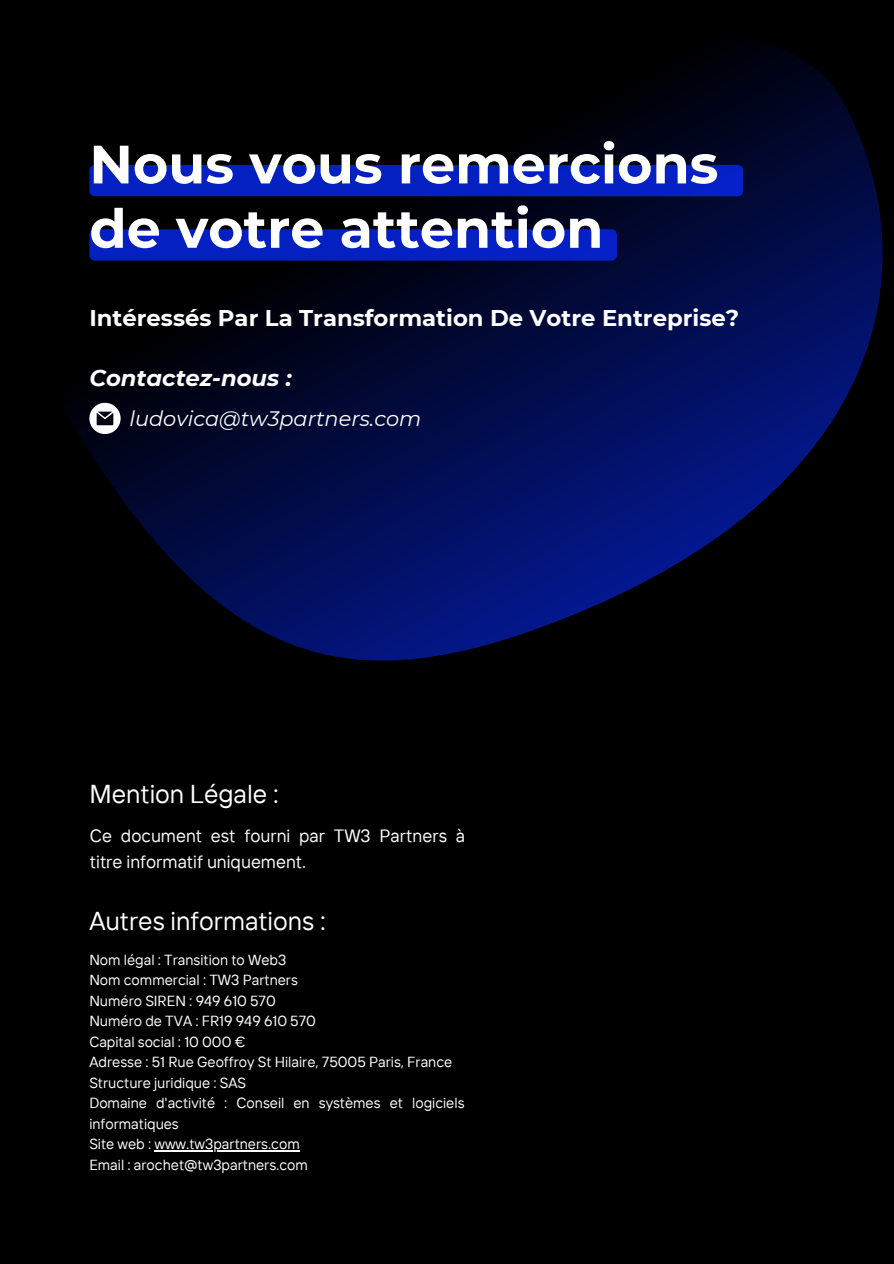
<style>
.page{position:relative;width:894px;height:1264px;background:#fff}
.page>*{position:absolute;margin:0;border:0;box-sizing:border-box;transform-origin:0 0}
.t1{font:700 53.85px/64.3px "Montserrat";color:#fff}
.t2{font:25.8px "TT Interphases";color:#fff}
.t3{font:700 22.8px "Montserrat";color:#fff}
.t4{font:italic 700 22.8px "Montserrat";color:#fff}
.t5{font:italic 20.85px "Montserrat";color:#fff}
.t6{font:17.85px/25.3px "TT Interphases";color:#fff}
.t7{font:14.55px/20.5px "TT Interphases";color:#fff}
</style>
<div class="page">
<div style="left:0;top:0;width:893px;height:1263px;background:#000"></div>
<hr style="left:154px;top:1150px;width:146px;height:1px;background:#fff">
<svg style="left:67px;top:41px;width:816px;height:620px"></svg>
<div style="left:89px;top:165px;width:654px;height:31px;background:#0520c0;border-radius:6px"></div>
<div style="left:89px;top:229px;width:527px;height:32px;background:#0520c1;border-radius:6px"></div>
<svg style="left:89px;top:403px;width:32px;height:31px"></svg>
<h1 class="t1" style="left:89px;top:132px;width:630px">Nous vous remercions de votre attention</h1>
<h3 class="t3" style="left:89px;top:304px;width:651px">Intéressés Par La Transformation De Votre Entreprise?</h3>
<h3 class="t4" style="left:89px;top:363px;width:204px">Contactez-nous :</h3>
<h3 class="t5" style="left:129px;top:405px;width:293px">ludovica@tw3partners.com</h3>
<h2 class="t2" style="left:89px;top:776px;width:191px">Mention Légale :</h2>
<p class="t6" style="left:90px;top:822px;width:376px">Ce document est fourni par TW3 Partners à titre informatif uniquement.</p>
<h2 class="t2" style="left:89px;top:903px;width:238px">Autres informations :</h2>
<p class="t7" style="left:89px;top:948px;width:376px">Nom légal : Transition to Web3<br>Nom commercial : TW3 Partners<br>Numéro SIREN : 949 610 570<br>Numéro de TVA : FR19 949 610 570<br>Capital social : 10 000 €<br>Adresse : 51 Rue Geoffroy St Hilaire, 75005 Paris, France<br>Structure juridique : SAS<br>Domaine d'activité : Conseil en systèmes et logiciels informatiques<br>Site web : www.tw3partners.com<br>Email : arochet@tw3partners.com</p>
</div>
